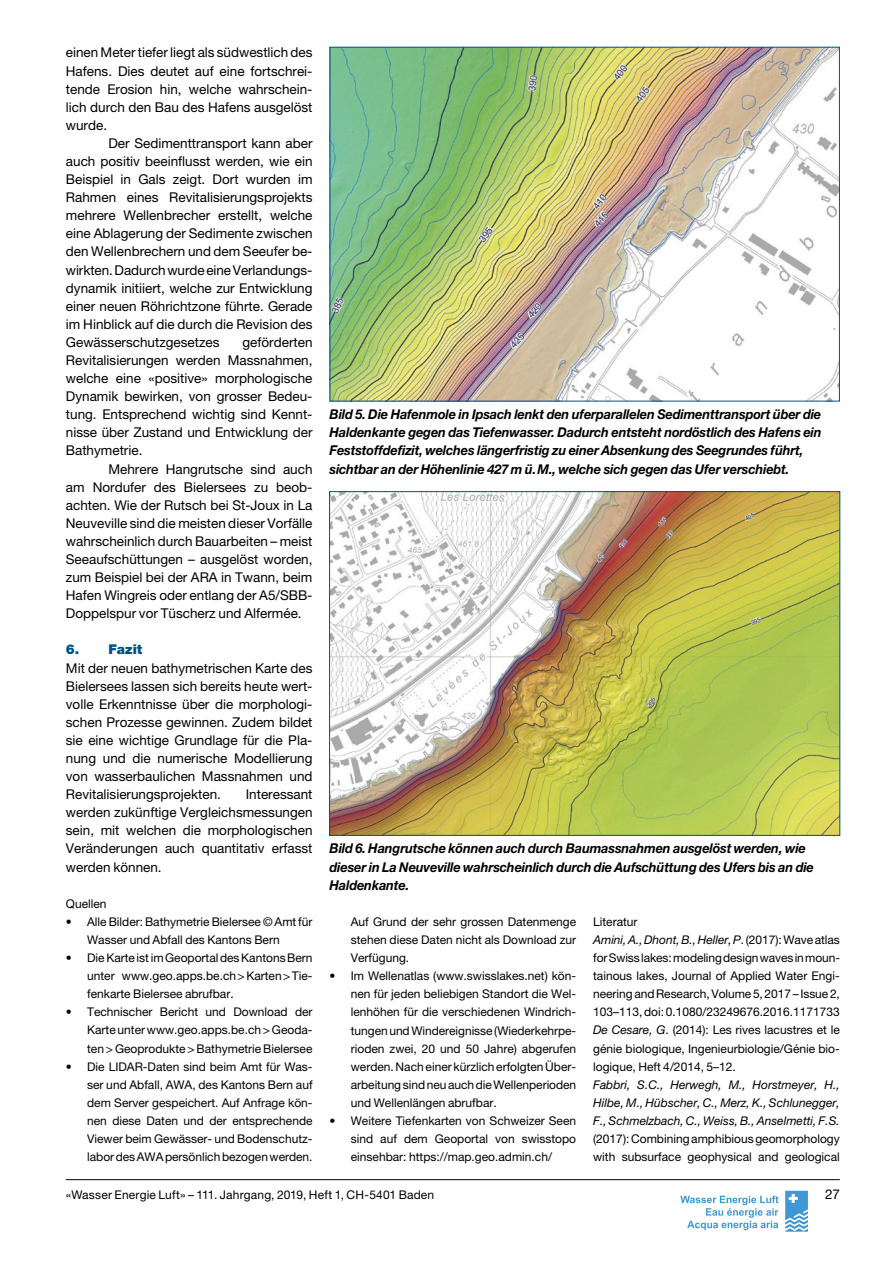
<style>
.page{position:relative;width:893px;height:1263px;background:#fff}
.page>*{position:absolute;margin:0;border:0;box-sizing:border-box;transform-origin:0 0}
.t1{font:13.5px/18.1px "Helvetica Neue";color:#000;text-align:justify}
.t2{font:italic 700 13.5px/18.1px "Helvetica Neue";letter-spacing:-.01em;color:#000;scale:.95 1}
.t3{font:900 13.5px "Helvetica Neue";color:#005286}
.t4{font:12px/18.1px "Helvetica Neue";color:#000;text-align:justify}
.t5{font:italic 12px/18.1px "Helvetica Neue";color:#000;text-align:justify}
.s1{font-style:italic}
</style>
<div class="page">
<hr style="left:66px;top:1179px;width:774px;height:1px;background:#000">
<svg style="left:785px;top:1191px;width:23px;height:41px"></svg>
<svg style="left:680px;top:1195px;width:98px;height:35px"></svg>
<img style="left:332px;top:49px;width:506px;height:350px">
<img style="left:331px;top:493px;width:507px;height:341px">
<p class="t1" style="left:66px;top:43px;width:248px">einen Meter tiefer liegt als südwestlich des Hafens. Dies deutet auf eine fortschrei&shy;tende Erosion hin, welche wahrschein&shy;lich durch den Bau des Hafens ausgelöst wurde.</p>
<p class="t1" style="left:66px;top:134px;width:248px;text-indent:43px">Der Sedimenttransport kann aber auch positiv beeinflusst werden, wie ein Beispiel in Gals zeigt. Dort wurden im Rahmen eines Revitalisierungsprojekts mehrere Wellenbrecher erstellt, welche eine Ablagerung der Sedimente zwischen den Wellenbrechern und dem Seeufer be&shy;wirkten. Dadurch wurde eine Verlandungs&shy;dynamik initiiert, welche zur Entwicklung einer neuen Röhrichtzone führte. Gerade im Hinblick auf die durch die Revision des Gewässerschutzgesetzes</p>
<p class="t1" style="left:66px;top:333px;width:248px;text-indent:177px">geförderten Revitalisierungen werden Massnahmen, welche eine «positive» morphologische Dynamik bewirken, von grosser Bedeu&shy;tung. Entsprechend wichtig sind Kennt&shy;nisse über Zustand und Entwicklung der Bathymetrie.</p>
<p class="t1" style="left:66px;top:459px;width:248px;text-indent:43px">Mehrere Hangrutsche sind auch am Nordufer des Bielersees zu beob&shy;achten. Wie der Rutsch bei St-Joux in La Neuveville sind die meisten dieser Vorfälle wahrscheinlich durch Bauarbeiten – meist Seeaufschüttungen – ausgelöst worden, zum Beispiel bei der ARA in Twann, beim Hafen Wingreis oder entlang der A5/SBB-Doppelspur vor Tüscherz und Alfermée.</p>
<p class="t3" style="left:66px;top:642px;width:78px">6. Fazit</p>
<p class="t1" style="left:66px;top:658px;width:248px">Mit der neuen bathymetrischen Karte des Bielersees lassen sich bereits heute wert&shy;volle Erkenntnisse über die morphologi&shy;schen Prozesse gewinnen. Zudem bildet sie eine wichtige Grundlage für die Pla&shy;nung und die numerische Modellierung von wasserbaulichen Massnahmen und Revitalisierungsprojekten.</p>
<p class="t1" style="left:66px;top:785px;width:248px;text-indent:180px">Interessant werden zukünftige Vergleichsmessungen sein, mit welchen die morphologischen Veränderungen auch quantitativ erfasst werden können.</p>
<p class="t4" style="left:66px;top:894px;width:42px">Quellen</p>
<p class="t4" style="left:87px;top:912px;width:227px;text-indent:-21px">• Alle Bilder: Bathymetrie Bielersee © Amt für<br>Wasser und Abfall des Kantons Bern</p>
<p class="t4" style="left:87px;top:948px;width:227px;text-indent:-21px">• Die Karte ist im Geoportal des Kantons Bern unter www.geo.apps.be.ch&gt;Karten&gt;Tie&shy;fenkarte Bielersee abrufbar.</p>
<p class="t4" style="left:87px;top:1003px;width:227px;text-indent:-21px">• Technischer Bericht und Download der Karte unter www.geo.apps.be.ch &gt; Geoda&shy;ten &gt; Geoprodukte &gt; Bathymetrie Bielersee</p>
<p class="t4" style="left:87px;top:1057px;width:227px;text-indent:-21px">• Die LIDAR-Daten sind beim Amt für Was&shy;ser und Abfall, AWA, des Kantons Bern auf dem Server gespeichert. Auf Anfrage kön&shy;nen diese Daten und der entsprechende Viewer beim Gewässer- und Bodenschutz&shy;labor des AWA persönlich bezogen werden.</p>
<p class="t2" style="left:330px;top:405px;width:519px">Bild 5. Die Hafenmole in Ipsach lenkt den uferparallelen Sedimenttransport über die Haldenkante gegen das Tiefenwasser. Dadurch entsteht nordöstlich des Hafens ein Feststoffdefizit, welches längerfristig zu einer Absenkung des Seegrundes führt, sichtbar an der Höhenlinie 427 m ü.M., welche sich gegen das Ufer verschiebt.</p>
<p class="t2" style="left:330px;top:839px;width:511px">Bild 6. Hangrutsche können auch durch Baumassnahmen ausgelöst werden, wie dieser in La Neuveville wahrscheinlich durch die Aufschüttung des Ufers bis an die<br>Haldenkante.</p>
<p class="t4" style="left:351px;top:912px;width:227px">Auf Grund der sehr grossen Datenmenge stehen diese Daten nicht als Download zur Verfügung.</p>
<p class="t4" style="left:351px;top:967px;width:227px;text-indent:-21px">• Im Wellenatlas (www.swisslakes.net) kön&shy;nen für jeden beliebigen Standort die Wel&shy;lenhöhen für die verschiedenen Windrich&shy;tungen und Windereignisse (Wiederkehrpe&shy;rioden zwei, 20 und 50 Jahre) abgerufen werden. Nach einer kürzlich erfolgten Über&shy;arbeitung sind neu auch die Wellenperioden und Wellenlängen abrufbar.</p>
<p class="t4" style="left:351px;top:1111px;width:227px;text-indent:-21px">• Weitere Tiefenkarten von Schweizer Seen sind auf dem Geoportal von swisstopo einsehbar: https://map.geo.admin.ch/</p>
<p class="t4" style="left:593px;top:912px;width:248px;text-align:left">Literatur<br><span class="s1">Amini, A., Dhont, B., Heller, P</span>. (2017): Wave atlas for Swiss lakes: modeling design waves in moun&shy;tainous lakes, Journal of Applied Water Engi&shy;neering and Research, Volume 5, 2017 – Issue 2, 103–113, doi: 0.1080/23249676.2016.1171733<br><span class="s1">De Cesare, G</span>. (2014): Les rives lacustres et le génie biologique, Ingenieurbiologie/Génie bio&shy;logique, Heft 4/2014, 5–12.</p>
<p class="t5" style="left:593px;top:1075px;width:248px">Fabbri, S.C., Herwegh, M., Horstmeyer, H., Hilbe, M., Hübscher, C., Merz, K., Schlunegger, F., Schmelzbach, C., Weiss, B., Anselmetti, F.S.</p>
<p class="t4" style="left:593px;top:1129px;width:248px">(2017): Combining amphibious geomorphology with subsurface geophysical and geological</p>
<p class="t4" style="left:66px;top:1186px;width:370px">«Wasser Energie Luft» – 111. Jahrgang, 2019, Heft 1, CH-5401 Baden</p>
<p class="t1" style="left:825px;top:1185px;width:16px">27</p>
</div>
